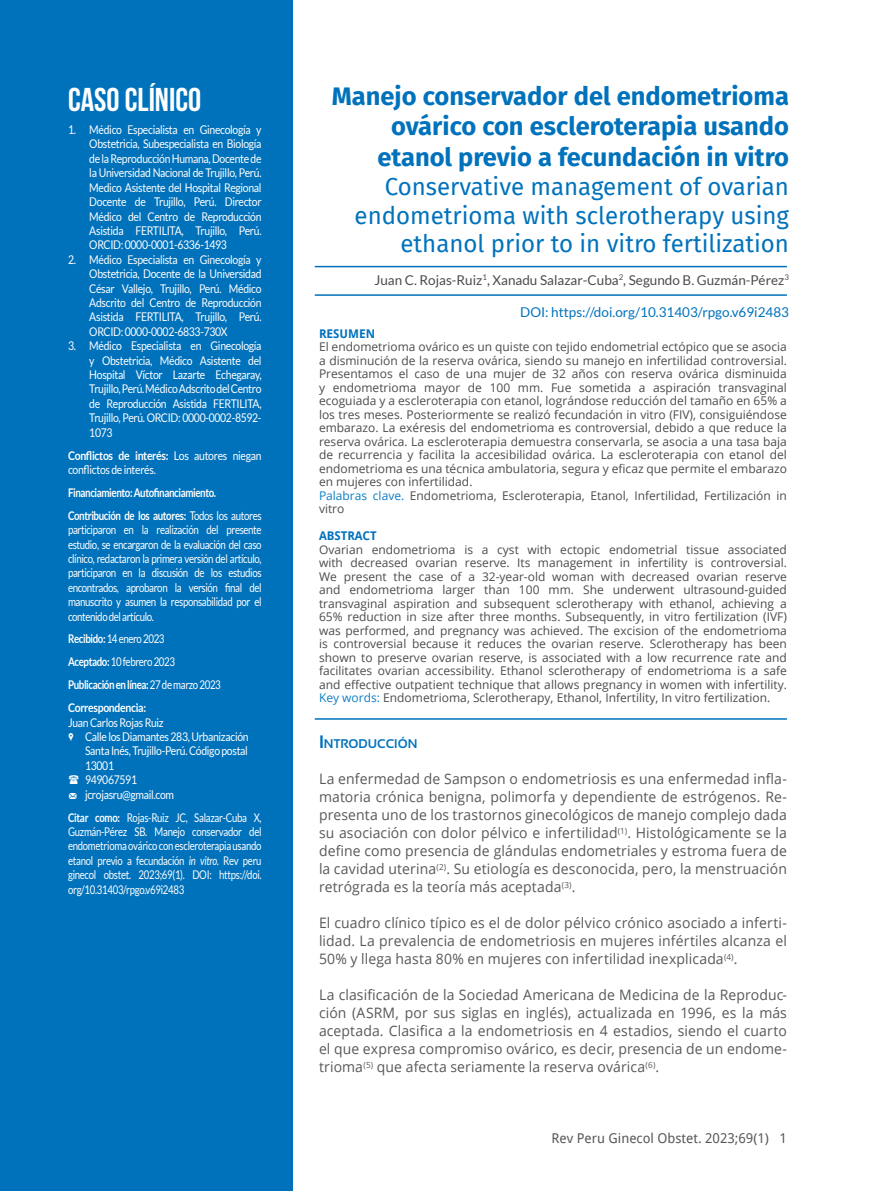
<style>
.page{position:relative;width:872px;height:1191px;background:#fff}
.page>*{position:absolute;margin:0;border:0;box-sizing:border-box;transform-origin:0 0}
.t1{font:700 33px "Bebas Neue";color:#fff}
.t2{font:700 25.5px/30.6px "Fira Sans";color:#0072bc;text-align:right}
.t3{font:24px/28.8px "Fira Sans";color:#0072bc;text-align:right}
.t4{font:14.4px/18px "Open Sans";letter-spacing:.01em;color:#57585a;text-align:justify}
.t5{font:13.5px "Lato";color:#4b4c4d}
.t6{font:13.5px "Lato";color:#0072bc}
.t7{font:13.5px "Droid Sans";color:#57585a}
.t8{font:700 12.6px "Sansation";color:#0072bc}
.t9{font:12px/13.5px "Open Sans";color:#4b4c4d;text-align:justify}
.t10{font:12px/14.4px "Lato";letter-spacing:-.03em;color:#fff;text-align:justify;scale:.87 1}
.t11{font:12px/14.4px "Lato";letter-spacing:-.03em;color:#fff;text-align:justify;scale:.81 1}
.t12{font:12px/14.4px "Lato";letter-spacing:-.03em;color:#fff;text-align:justify;scale:.8 1}
.t13{font:700 12px "Lato";letter-spacing:-.04em;color:#fff;scale:.81 1}
.t14{font:700 12px "Lato";letter-spacing:-.04em;color:#fff;scale:.87 1}
.t15{font:700 12px "Droid Sans";color:#0072bc}
.s1{font-weight:700}
.s2{font-weight:400}
.s3{font-family:"Modern Pictograms"}
.s4{font-style:italic}
.s5{color:#0d7ec3}
.s6{font-size:18px}
</style>
<div class="page">
<div style="left:0;top:0;width:293px;height:1191px;background:#0072bc"></div>
<hr style="left:315px;top:266px;width:472px;height:1px;background:#0072bc">
<hr style="left:315px;top:294px;width:472px;height:2px;background:#0072bc">
<hr style="left:315px;top:718px;width:472px;height:1px;background:#0072bc">
<p class="t1" style="left:68px;top:82px;width:135px">CASO CLÍNICO</p>
<p class="t10" style="left:89px;top:122px;width:199px;text-indent:-21px">1. Médico Especialista en Ginecología y Obstetricia, Subespecialista en Biología de la Reproducción Humana, Docente de la Universidad Nacional de Trujillo, Perú.<br>Medico Asistente del Hospital Regional Docente de Trujillo, Perú. Director Médico del Centro de Reproducción Asistida FERTILITA, Trujillo, Perú.<br>ORCID: 0000-0001-6336-1493</p>
<p class="t10" style="left:89px;top:252px;width:199px;text-indent:-21px">2. Médico Especialista en Ginecología y Obstetricia, Docente de la Universidad César Vallejo, Trujillo, Perú. Médico Adscrito del Centro de Reproducción Asistida FERTILITA, Trujillo, Perú.<br>ORCID: 0000-0002-6833-730X</p>
<p class="t10" style="left:89px;top:338px;width:199px;text-indent:-21px">3. Médico Especialista en Ginecología y Obstetricia, Médico Asistente del Hospital Víctor Lazarte Echegaray, Trujillo, Perú. Médico Adscrito del Centro de Reproducción Asistida FERTILITA, Trujillo, Perú. ORCID: 0000-0002-8592- 1073</p>
<p class="t10" style="left:68px;top:448px;width:224px"><span class="s1">Conflictos de interés:</span> Los autores niegan conflictos de interés.</p>
<p class="t13" style="left:68px;top:485px;width:184px">Financiamiento: Autofinanciamiento.</p>
<p class="t11" style="left:68px;top:508px;width:240px"><span class="s1">Contribución de los autores:</span> Todos los autores participaron en la realización del presente estudio, se encargaron de la evaluación del caso clínico, redactaron la primera versión del artículo, participaron en la discusión de los estudios encontrados, aprobaron la versión final del manuscrito y asumen la responsabilidad por el contenido del artículo.</p>
<p class="t11" style="left:68px;top:632px;width:121px"><span class="s1">Recibido:</span> 14 enero 2023</p>
<p class="t11" style="left:68px;top:655px;width:134px"><span class="s1">Aceptado:</span> 10 febrero 2023</p>
<p class="t13" style="left:68px;top:678px;width:190px">Publicación en línea: <span class="s2">27 de marzo 2023</span></p>
<p class="t14" style="left:68px;top:701px;width:91px">Correspondencia:</p>
<p class="t10" style="left:68px;top:715px;width:111px">Juan Carlos Rojas Ruiz</p>
<p class="t10" style="left:85px;top:729px;width:189px;text-indent:-17px"><span class="s3">,</span> Calle los Diamantes 283, Urbanización Santa Inés, Trujillo-Perú. Código postal 13001</p>
<p class="t10" style="left:85px;top:772px;width:61px">949067591</p>
<p class="t10" style="left:68px;top:787px;width:123px"><span class="s3">m</span> jcrojasru@gmail.com</p>
<p class="t12" style="left:68px;top:810px;width:243px"><span class="s1">Citar como:</span> Rojas-Ruiz JC, Salazar-Cuba X, Guzmán-Pérez SB. Manejo conservador del endometrioma ovárico con escleroterapia usando etanol previo a fecundación <span class="s4">in vitro</span>. Rev peru ginecol obstet. 2023;69(1). DOI: https://doi. org/10.31403/rpgo.v69i2483</p>
<p class="t2" style="left:332px;top:79px;width:459px">Manejo conservador del endometrioma ovárico con escleroterapia usando etanol previo a fecundación in vitro</p>
<p class="t3" style="left:354px;top:171px;width:436px">Conservative management of ovarian endometrioma with sclerotherapy using ethanol prior to in vitro fertilization</p>
<p class="t5" style="left:374px;top:272px;width:416px">Juan C. Rojas-Ruiz<sup>1</sup>, Xanadu Salazar-Cuba<sup>2</sup>, Segundo B. Guzmán-Pérez<sup>3</sup></p>
<p class="t6" style="left:520px;top:305px;width:270px">DOI: https://doi.org/10.31403/rpgo.v69i2483</p>
<p class="t15" style="left:319px;top:325px;width:58px">RESUMEN</p>
<p class="t9" style="left:319px;top:340px;width:469px">El endometrioma ovárico es un quiste con tejido endometrial ectópico que se asocia a disminución de la reserva ovárica, siendo su manejo en infertilidad controversial.<br>Presentamos el caso de una mujer de 32 años con reserva ovárica disminuida y endometrioma mayor de 100 mm. Fue sometida a aspiración transvaginal ecoguiada y a escleroterapia con etanol, lográndose reducción del tamaño en 65% a los tres meses. Posteriormente se realizó fecundación in vitro (FIV), consiguiéndose embarazo. La exéresis del endometrioma es controversial, debido a que reduce la reserva ovárica. La escleroterapia demuestra conservarla, se asocia a una tasa baja de recurrencia y facilita la accesibilidad ovárica. La escleroterapia con etanol del endometrioma es una técnica ambulatoria, segura y eficaz que permite el embarazo en mujeres con infertilidad.</p>
<p class="t9" style="left:319px;top:488px;width:469px"><span class="s5">Palabras clave.</span> Endometrioma, Escleroterapia, Etanol, Infertilidad, Fertilización in vitro</p>
<p class="t15" style="left:319px;top:527px;width:59px">ABSTRACT</p>
<p class="t9" style="left:319px;top:542px;width:469px">Ovarian endometrioma is a cyst with ectopic endometrial tissue associated with decreased ovarian reserve. Its management in infertility is controversial.<br>We present the case of a 32-year-old woman with decreased ovarian reserve and endometrioma larger than 100 mm. She underwent ultrasound-guided transvaginal aspiration and subsequent sclerotherapy with ethanol, achieving a 65% reduction in size after three months. Subsequently, in vitro fertilization (IVF) was performed, and pregnancy was achieved. The excision of the endometrioma is controversial because it reduces the ovarian reserve. Sclerotherapy has been shown to preserve ovarian reserve, is associated with a low recurrence rate and facilitates ovarian accessibility. Ethanol sclerotherapy of endometrioma is a safe and effective outpatient technique that allows pregnancy in women with infertility.<br><span class="s5">Key words:</span> Endometrioma, Sclerotherapy, Ethanol, Infertility, In vitro fertilization.</p>
<p class="t8" style="left:319px;top:737px;width:100px"><span class="s6">I</span>NTRODUCCIÓN</p>
<p class="t4" style="left:319px;top:769px;width:469px">La enfermedad de Sampson o endometriosis es una enfermedad infla&shy;matoria crónica benigna, polimorfa y dependiente de estrógenos. Re&shy;presenta uno de los trastornos ginecológicos de manejo complejo dada su asociación con dolor pélvico e infertilidad<sup>(1)</sup>. Histológicamente se la define como presencia de glándulas endometriales y estroma fuera de la cavidad uterina<sup>(2)</sup>. Su etiología es desconocida, pero, la menstruación retrógrada es la teoría más aceptada<sup>(3)</sup>.</p>
<p class="t4" style="left:319px;top:913px;width:469px">El cuadro clínico típico es el de dolor pélvico crónico asociado a inferti&shy;lidad. La prevalencia de endometriosis en mujeres infértiles alcanza el 50% y llega hasta 80% en mujeres con infertilidad inexplicada<sup>(4)</sup>.</p>
<p class="t4" style="left:319px;top:985px;width:469px">La clasificación de la Sociedad Americana de Medicina de la Reproduc&shy;ción (ASRM, por sus siglas en inglés), actualizada en 1996, es la más aceptada. Clasifica a la endometriosis en 4 estadios, siendo el cuarto el que expresa compromiso ovárico, es decir, presencia de un endome&shy;trioma<sup>(5)</sup> que afecta seriamente la reserva ovárica<sup>(6)</sup>.</p>
<p class="t7" style="left:551px;top:1128px;width:237px">Rev Peru Ginecol Obstet. 2023;69(1) 1</p>
</div>
